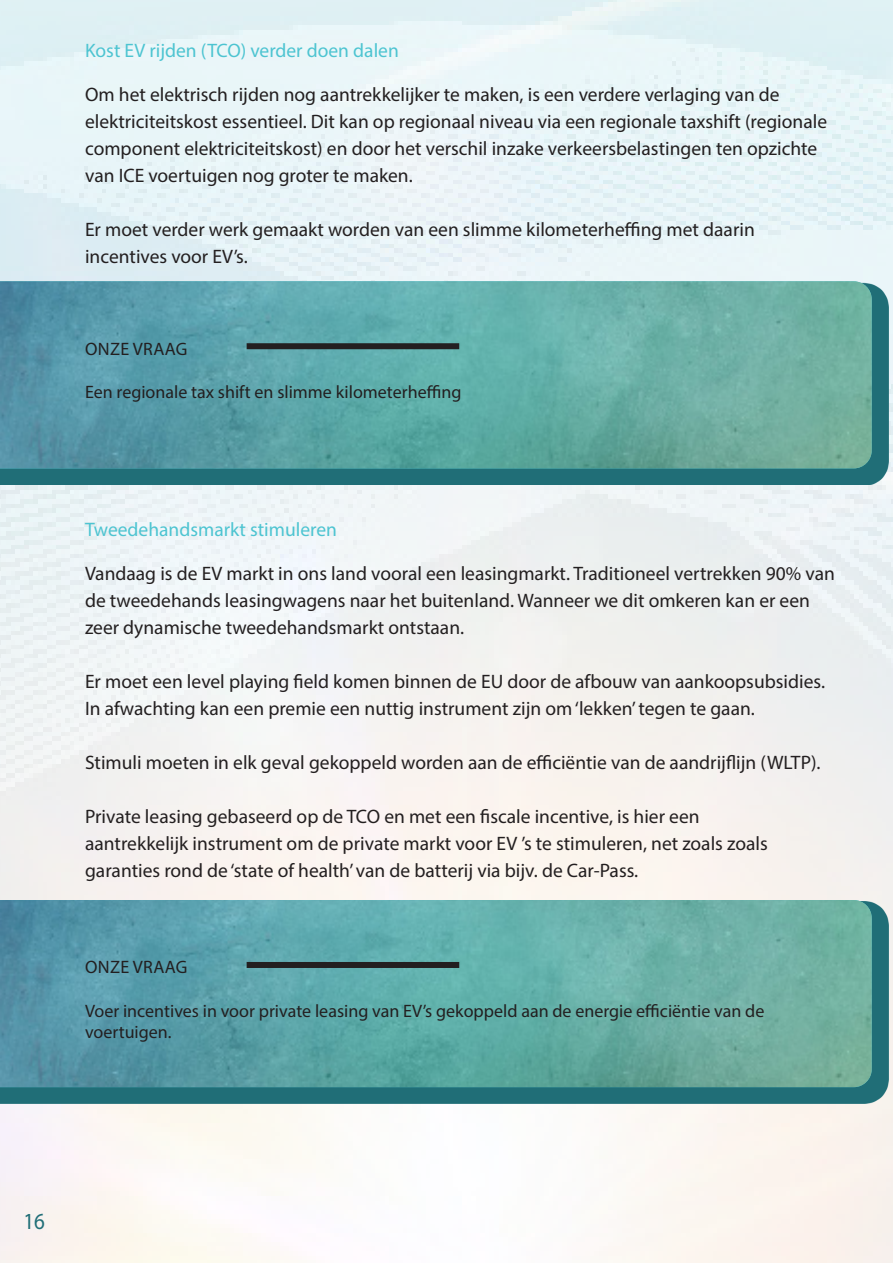
<style>
.page{position:relative;width:893px;height:1263px;background:#fff}
.page>*{position:absolute;margin:0;border:0;box-sizing:border-box;transform-origin:0 0}
.t1{font:23.1px "Myriad Pro";color:#206e77;scale:.91 1}
.t2{font:19.5px/27px "Myriad Pro";color:#231f20}
.Page_Section_Title_-_Bold_Blue{font:19.5px "Myriad Pro";color:#4dc4d1}
.t3{font:18px/21.6px "Myriad Pro";color:#231f20}
.t4{font:18px "Myriad Pro";letter-spacing:.02em;color:#231f20}
</style>
<div class="page">
<img style="left:0;top:0;width:893px;height:1263px">
<div style="left:0;top:283px;width:888px;height:202px;background:#206e77"></div>
<img style="left:0;top:281px;width:872px;height:187px">
<div style="left:247px;top:343px;width:212px;height:6px;background:#231f20"></div>
<div style="left:0;top:901px;width:888px;height:203px;background:#206e77"></div>
<img style="left:0;top:900px;width:872px;height:187px">
<div style="left:247px;top:962px;width:212px;height:6px;background:#231f20"></div>
<p class="Page_Section_Title_-_Bold_Blue" style="left:85px;top:39px;width:315px">Kost EV rijden (TCO) verder doen dalen</p>
<p class="t2" style="left:85px;top:80px;width:744px">Om het elektrisch rijden nog aantrekkelijker te maken, is een verdere verlaging van de elektriciteitskost essentieel. Dit kan op regionaal niveau via een regionale taxshift (regionale component elektriciteitskost) en door het verschil inzake verkeersbelastingen ten opzichte van ICE voertuigen nog groter te maken.</p>
<p class="t2" style="left:85px;top:215px;width:671px">Er moet verder werk gemaakt worden van een slimme kilometerheffing met daarin incentives voor EV’s.</p>
<p class="t4" style="left:85px;top:337px;width:104px">ONZE VRAAG</p>
<p class="t3" style="left:85px;top:381px;width:378px">Een regionale tax shift en slimme kilometerheffing</p>
<p class="Page_Section_Title_-_Bold_Blue" style="left:85px;top:518px;width:253px">Tweedehandsmarkt stimuleren</p>
<p class="t2" style="left:85px;top:560px;width:751px">Vandaag is de EV markt in ons land vooral een leasingmarkt. Traditioneel vertrekken 90% van de tweedehands leasingwagens naar het buitenland. Wanneer we dit omkeren kan er een zeer dynamische tweedehandsmarkt ontstaan.</p>
<p class="t2" style="left:85px;top:668px;width:741px">Er moet een level playing field komen binnen de EU door de afbouw van aankoopsubsidies.<br>In afwachting kan een premie een nuttig instrument zijn om ‘lekken’ tegen te gaan.</p>
<p class="t2" style="left:85px;top:749px;width:737px">Stimuli moeten in elk geval gekoppeld worden aan de efficiëntie van de aandrijflijn (WLTP).</p>
<p class="t2" style="left:85px;top:803px;width:616px">Private leasing gebaseerd op de TCO en met een fiscale incentive, is hier een</p>
<p class="t2" style="left:85px;top:830px;width:684px">aantrekkelijk instrument om de private markt voor EV ’s te stimuleren, net zoals zoals garanties rond de ‘state of health’ van de batterij via bijv. de Car-Pass.</p>
<p class="t4" style="left:85px;top:956px;width:104px">ONZE VRAAG</p>
<p class="t3" style="left:85px;top:999px;width:681px">Voer incentives in voor private leasing van EV’s gekoppeld aan de energie efficiëntie van de voertuigen.</p>
<p class="t1" style="left:23px;top:1207px;width:25px">16</p>
</div>
